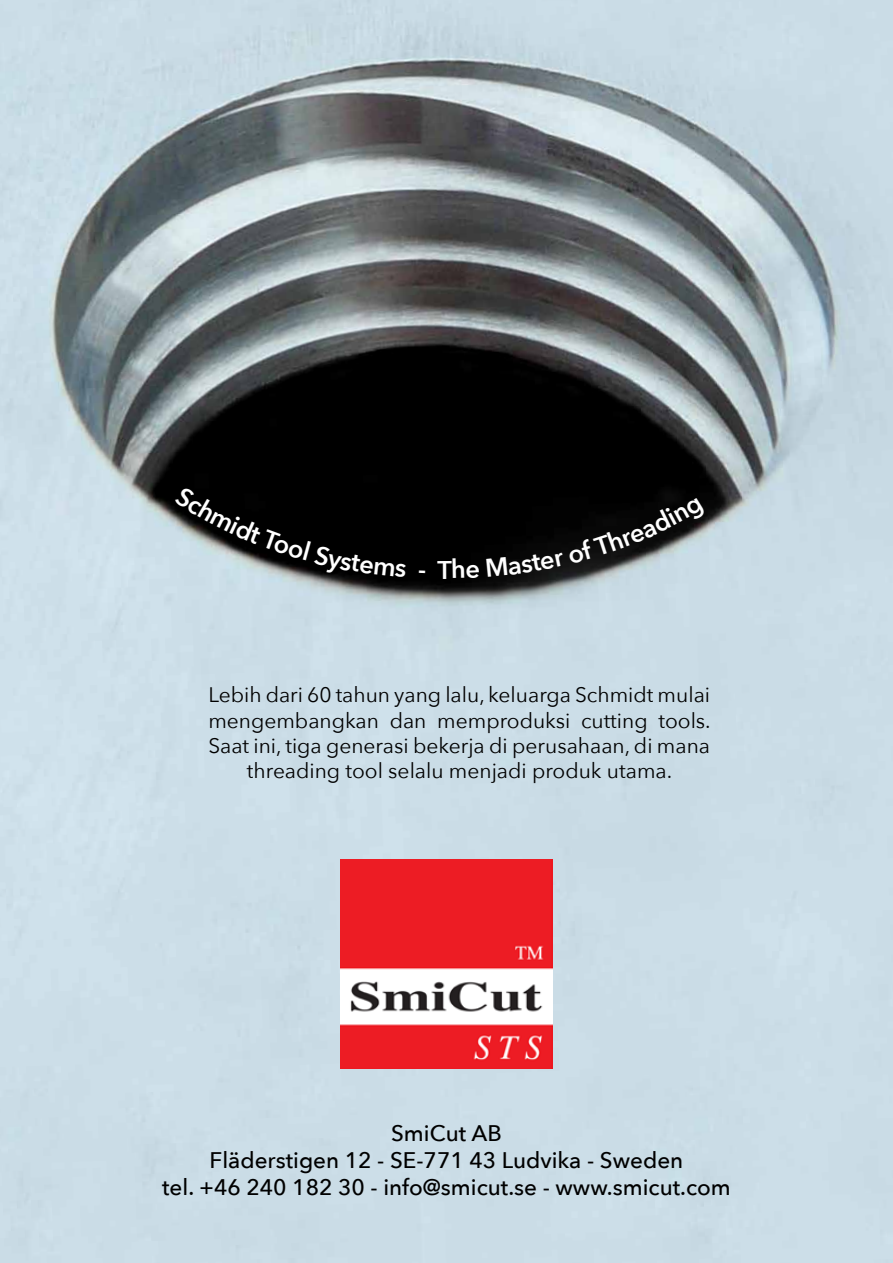
<style>
.page{position:relative;width:893px;height:1263px;background:#fff}
.page>*{position:absolute;margin:0;border:0;box-sizing:border-box;transform-origin:0 0}
.t1{font:600 25.5px "Avenir Next";color:#fff}
.t2{font:500 22.5px/27px "Avenir Next";color:#000;text-align:center}
.t3{font:21px/25.2px "Avenir Next";color:#000;text-align:center}
</style>
<div class="page">
<img style="left:0;top:0;width:893px;height:1263px">
<img style="left:341px;top:859px;width:211px;height:210px">
<svg style="left:174px;top:486px;width:232px;height:91px;background:#222526"></svg>
<svg style="left:419px;top:570px;width:6px;height:3px"></svg>
<svg style="left:453px;top:559px;width:26px;height:19px"></svg>
<svg style="left:486px;top:498px;width:220px;height:79px;background:#252728"></svg>
<p class="t1" style="left:438px;top:553px;width:16px">T</p>
<p class="t3" style="left:208px;top:683px;width:504px">Lebih dari 60 tahun yang lalu, keluarga Schmidt mulai mengembangkan dan memproduksi cutting tools.<br>Saat ini, tiga generasi bekerja di perusahaan, di mana threading tool selalu menjadi produk utama.</p>
<p class="t2" style="left:162px;top:1120px;width:570px">SmiCut AB<br>Fläderstigen 12 - SE-771 43 Ludvika - Sweden<br>tel. +46 240 182 30 - info@smicut.se - www.smicut.com</p>
</div>
